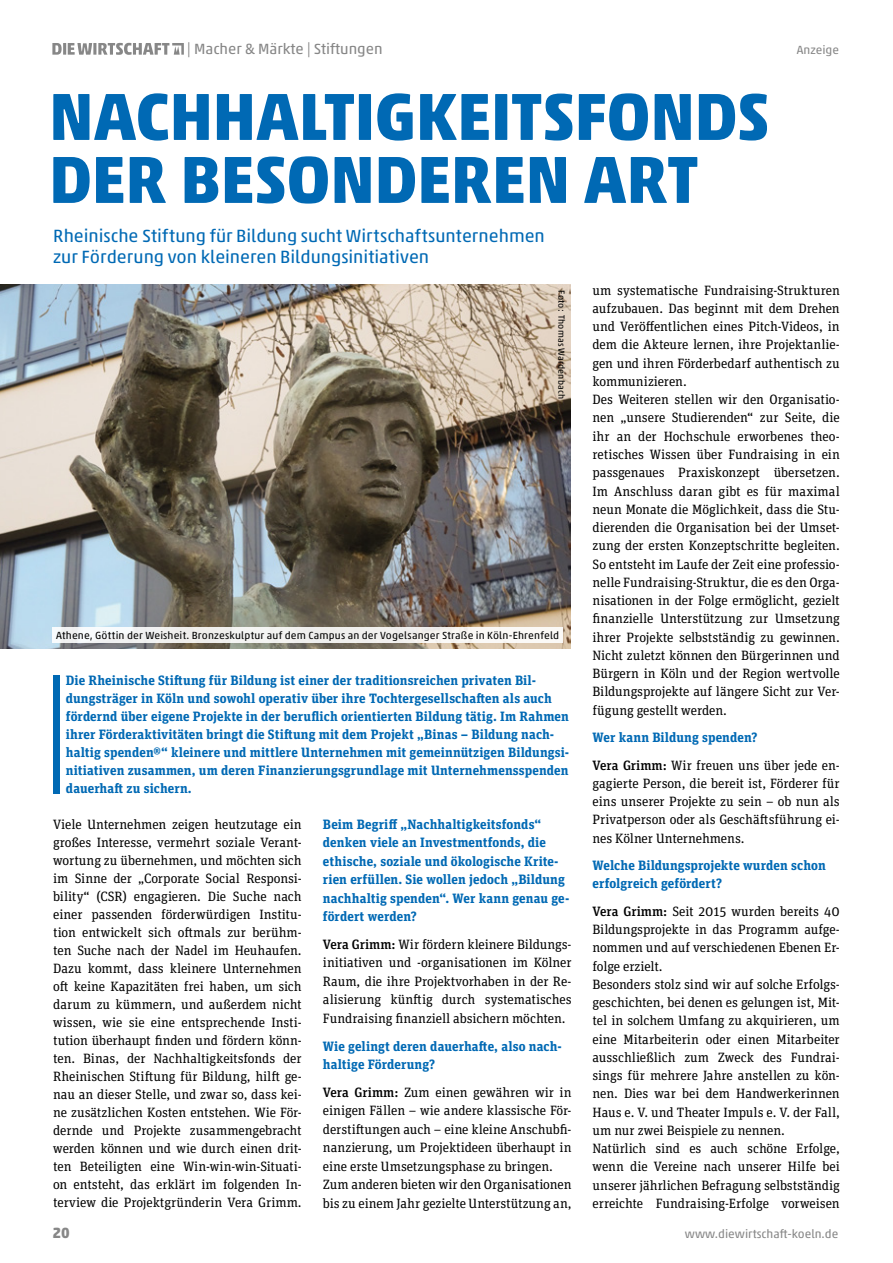
<style>
.page{position:relative;width:893px;height:1263px;background:#fff}
.page>*{position:absolute;margin:0;border:0;box-sizing:border-box;transform-origin:0 0}
.t1{font:700 67.5px/63px "Akko Pro";letter-spacing:-.01em;color:#0069b4}
.t2{font:18px/21px "Akko Pro";color:#0069b4}
.t3{font:15px "Akko Pro";color:#878787}
.t4{font:700 15px "Akko Pro";color:#878787}
.t5{font:13.5px/18.3px "Unit Slab OT";letter-spacing:-.005em;color:#000}
.t6{font:700 13.5px/18px "Unit Slab OT";letter-spacing:.01em;color:#0069b4}
.t7{font:12px "Akko Pro";color:#878787}
.t8{font:10.5px "Akko Pro";letter-spacing:.015em;color:#000}
.t9{font:9px "Akko Pro";letter-spacing:.02em;color:#000}
.s1{font-weight:500}
.s2{font-weight:700;color:#0069b4}
</style>
<div class="page">
<svg style="left:52px;top:43px;width:132px;height:12px"></svg>
<img style="left:0;top:284px;width:570px;height:365px">
<div style="left:53px;top:627px;width:510px;height:15px;background:#f2f1f1"></div>
<div style="left:53px;top:675px;width:7px;height:118px;background:#0069b4"></div>
<p class="t3" style="left:187px;top:40px;width:197px">| Macher &amp; Märkte | Stiftungen</p>
<p class="t7" style="left:797px;top:43px;width:44px">Anzeige</p>
<h1 class="t1" style="left:49px;top:84px;width:722px">NACHHALTIGKEITSFONDS<br>DER BESONDEREN ART</h1>
<h2 class="t2" style="left:53px;top:225px;width:493px">Rheinische Stiftung für Bildung sucht Wirtschaftsunternehmen zur Förderung von kleineren Bildungsinitiativen</h2>
<p class="t9" style="left:567px;top:290px;width:110px;rotate:90deg">Foto: Thomas Wardenbach</p>
<p class="t8" style="left:56px;top:629px;width:505px">Athene, Göttin der Weisheit. Bronzeskulptur auf dem Campus an der Vogelsanger Straße in Köln-Ehrenfeld</p>
<p class="t6" style="left:66px;top:671px;width:505px">Die Rheinische Stiftung für Bildung ist einer der traditionsreichen privaten Bil&shy;dungsträger in Köln und sowohl operativ über ihre Tochtergesellschaften als auch fördernd über eigene Projekte in der beruflich orientierten Bildung tätig. Im Rahmen ihrer Förderaktivitäten bringt die Stiftung mit dem Projekt „Binas – Bildung nach&shy;haltig spenden®“ kleinere und mittlere Unternehmen mit gemeinnützigen Bildungsi&shy;nitiativen zusammen, um deren Finanzierungsgrundlage mit Unternehmensspenden dauerhaft zu sichern.</p>
<p class="t5" style="left:53px;top:815px;width:250px;text-align:justify">Viele Unternehmen zeigen heutzutage ein großes Interesse, vermehrt soziale Verant&shy;wortung zu übernehmen, und möchten sich im Sinne der „Corporate Social Responsi&shy;bility“ (CSR) engagieren. Die Suche nach einer passenden förderwürdigen Institu&shy;tion entwickelt sich oftmals zur berühm&shy;ten Suche nach der Nadel im Heuhaufen.<br>Dazu kommt, dass kleinere Unternehmen oft keine Kapazitäten frei haben, um sich darum zu kümmern, und außerdem nicht wissen, wie sie eine entsprechende Insti&shy;tution überhaupt finden und fördern könn&shy;ten. Binas, der Nachhaltigkeitsfonds der Rheinischen Stiftung für Bildung, hilft ge&shy;nau an dieser Stelle, und zwar so, dass kei&shy;ne zusätzlichen Kosten entstehen. Wie För&shy;dernde und Projekte zusammengebracht werden können und wie durch einen drit&shy;ten Beteiligten eine Win-win-win-Situati&shy;on entsteht, das erklärt im folgenden In&shy;terview die Projektgründerin Vera Grimm.</p>
<p class="t6" style="left:323px;top:815px;width:248px;line-height:18.5px">Beim Begriff „Nachhaltigkeitsfonds“ denken viele an Investmentfonds, die ethische, soziale und ökologische Krite&shy;rien erfüllen. Sie wollen jedoch „Bildung nachhaltig spenden“. Wer kann genau ge&shy;fördert werden?</p>
<p class="t5" style="left:323px;top:935px;width:250px;text-align:justify"><span class="s1">Vera Grimm:</span> Wir fördern kleinere Bildungs&shy;initiativen und -organisationen im Kölner Raum, die ihre Projektvorhaben in der Re&shy;alisierung künftig durch systematisches Fundraising finanziell absichern möchten.</p>
<p class="t6" style="left:323px;top:1036px;width:240px;line-height:18.5px">Wie gelingt deren dauerhafte, also nach&shy;haltige Förderung?</p>
<p class="t5" style="left:323px;top:1083px;width:250px"><span class="s1">Vera Grimm:</span> Zum einen gewähren wir in einigen Fällen – wie andere klassische För&shy;derstiftungen auch – eine kleine Anschubfi&shy;nanzierung, um Projektideen überhaupt in eine erste Umsetzungsphase zu bringen.<br>Zum anderen bieten wir den Organisationen bis zu einem Jahr gezielte Unterstützung an,</p>
<p class="t5" style="left:592px;top:281px;width:249px">um systematische Fundraising-Strukturen aufzubauen. Das beginnt mit dem Drehen und Veröffentlichen eines Pitch-Videos, in dem die Akteure lernen, ihre Projektanlie&shy;gen und ihren Förderbedarf authentisch zu kommunizieren.<br>Des Weiteren stellen wir den Organisatio&shy;nen „unsere Studierenden“ zur Seite, die ihr an der Hochschule erworbenes theo&shy;retisches Wissen über Fundraising in ein passgenaues Praxiskonzept übersetzen.<br>Im Anschluss daran gibt es für maximal neun Monate die Möglichkeit, dass die Stu&shy;dierenden die Organisation bei der Umset&shy;zung der ersten Konzeptschritte begleiten.<br>So entsteht im Laufe der Zeit eine professio&shy;nelle Fundraising-Struktur, die es den Orga&shy;nisationen in der Folge ermöglicht, gezielt finanzielle Unterstützung zur Umsetzung ihrer Projekte selbstständig zu gewinnen.<br>Nicht zuletzt können den Bürgerinnen und Bürgern in Köln und der Region wertvolle Bildungsprojekte auf längere Sicht zur Ver&shy;fügung gestellt werden.</p>
<p class="t5" style="left:592px;top:723px;width:249px;line-height:27.5px"><span class="s2">Wer kann Bildung spenden?<br></span><span class="s1">Vera Grimm:</span> Wir freuen uns über jede en-</p>
<p class="t5" style="left:592px;top:774px;width:249px;text-align:justify">gagierte Person, die bereit ist, Förderer für eins unserer Projekte zu sein – ob nun als Privatperson oder als Geschäftsführung ei&shy;nes Kölner Unternehmens.</p>
<p class="t6" style="left:592px;top:856px;width:235px">Welche Bildungsprojekte wurden schon erfolgreich gefördert?</p>
<p class="t5" style="left:592px;top:902px;width:249px"><span class="s1">Vera Grimm:</span> Seit 2015 wurden bereits 40<br>Bildungsprojekte in das Programm aufge&shy;nommen und auf verschiedenen Ebenen Er&shy;folge erzielt.<br>Besonders stolz sind wir auf solche Erfolgs&shy;geschichten, bei denen es gelungen ist, Mit&shy;tel in solchem Umfang zu akquirieren, um eine Mitarbeiterin oder einen Mitarbeiter ausschließlich zum Zweck des Fundrai&shy;sings für mehrere Jahre anstellen zu kön&shy;nen. Dies war bei dem Handwerkerinnen Haus e. V. und Theater Impuls e. V. der Fall, um nur zwei Beispiele zu nennen.<br>Natürlich sind es auch schöne Erfolge, wenn die Vereine nach unserer Hilfe bei unserer jährlichen Befragung selbstständig erreichte Fundraising-Erfolge vorweisen</p>
<p class="t4" style="left:52px;top:1224px;width:19px">20</p>
<p class="t7" style="left:685px;top:1227px;width:155px">www.diewirtschaft-koeln.de</p>
</div>
